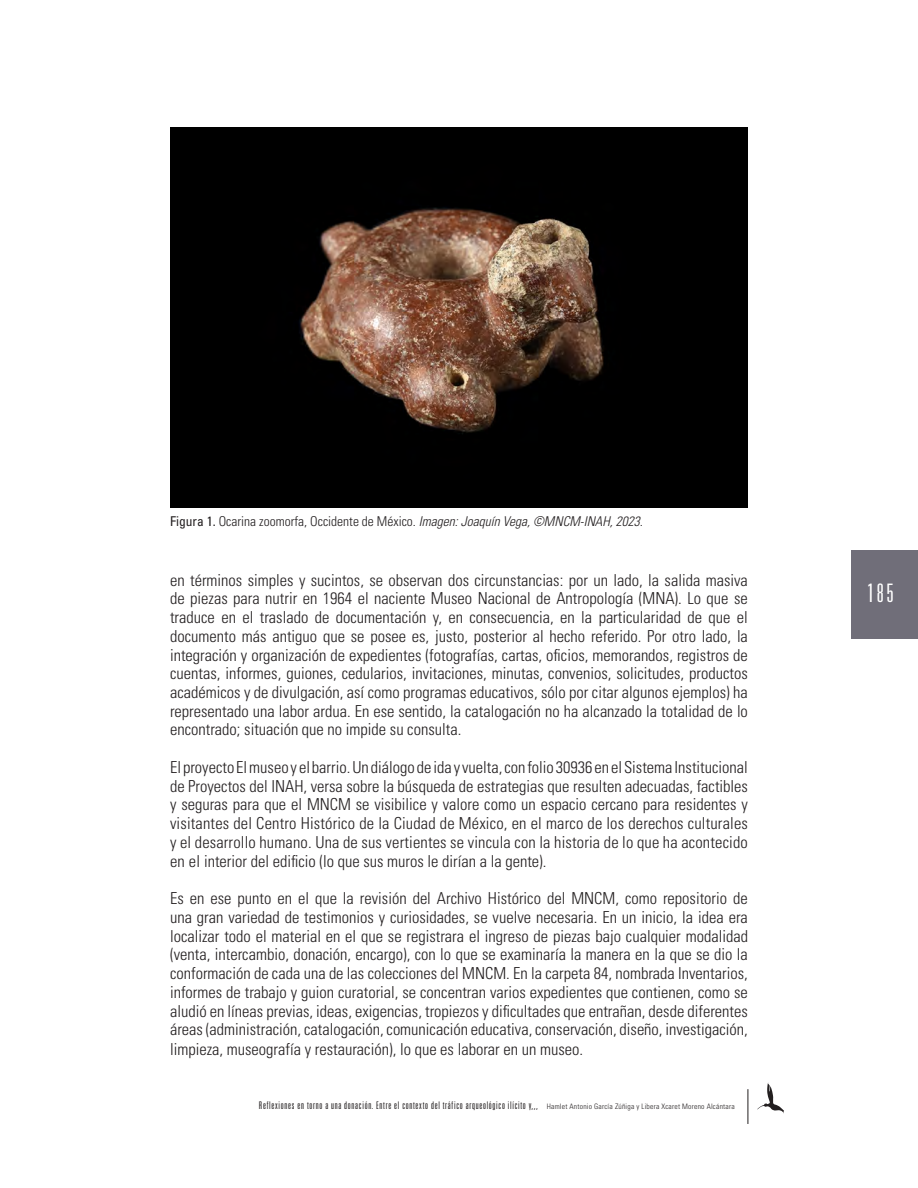
<style>
.page{position:relative;width:918px;height:1188px;background:#fff}
.page>*{position:absolute;margin:0;border:0;box-sizing:border-box;transform-origin:0 0}
.t1{font:300 ultra-condensed 25.5px "Univers LT Std";color:#fff}
.t2{font:300 condensed 16.5px/18.8px "Univers LT Std";color:#231f20;text-align:justify}
.t3{font:italic 300 condensed 13.5px "Univers LT Std";color:#231f20}
.t4{font:300 ultra-condensed 10.5px "Univers LT Std";letter-spacing:.07em;color:#231f20}
.s1{font-weight:400;font-style:normal}
.s2{font-style:normal}
.s3{font-stretch:condensed;font-size:7.5px}
</style>
<div class="page">
<hr style="left:748px;top:1089px;width:1px;height:35px;background:#231f20">
<div style="left:851px;top:550px;width:67px;height:88px;background:#706e79"></div>
<svg style="left:757px;top:1082px;width:27px;height:32px"></svg>
<img style="left:170px;top:128px;width:578px;height:380px">
<p class="t3" style="left:170px;top:513px;width:474px"><span class="s1">Figura 1.</span> <span class="s2">Ocarina zoomorfa, Occidente de México.</span> Imagen: Joaquín Vega, ©MNCM-INAH, 2023.</p>
<p class="t2" style="left:170px;top:570px;width:579px">en términos simples y sucintos, se observan dos circunstancias: por un lado, la salida masiva de piezas para nutrir en 1964 el naciente Museo Nacional de Antropología (MNA). Lo que se traduce en el traslado de documentación y, en consecuencia, en la particularidad de que el documento más antiguo que se posee es, justo, posterior al hecho referido. Por otro lado, la integración y organización de expedientes (fotografías, cartas, oficios, memorandos, registros de cuentas, informes, guiones, cedularios, invitaciones, minutas, convenios, solicitudes, productos académicos y de divulgación, así como programas educativos, sólo por citar algunos ejemplos) ha representado una labor ardua. En ese sentido, la catalogación no ha alcanzado la totalidad de lo encontrado; situación que no impide su consulta.</p>
<p class="t2" style="left:170px;top:758px;width:579px">El proyecto El museo y el barrio. Un diálogo de ida y vuelta, con folio 30936 en el Sistema Institucional de Proyectos del INAH, versa sobre la búsqueda de estrategias que resulten adecuadas, factibles y seguras para que el MNCM se visibilice y valore como un espacio cercano para residentes y visitantes del Centro Histórico de la Ciudad de México, en el marco de los derechos culturales y el desarrollo humano. Una de sus vertientes se vincula con la historia de lo que ha acontecido en el interior del edificio (lo que sus muros le dirían a la gente).</p>
<p class="t2" style="left:170px;top:889px;width:579px">Es en ese punto en el que la revisión del Archivo Histórico del MNCM, como repositorio de una gran variedad de testimonios y curiosidades, se vuelve necesaria. En un inicio, la idea era localizar todo el material en el que se registrara el ingreso de piezas bajo cualquier modalidad (venta, intercambio, donación, encargo), con lo que se examinaría la manera en la que se dio la conformación de cada una de las colecciones del MNCM. En la carpeta 84, nombrada Inventarios, informes de trabajo y guion curatorial, se concentran varios expedientes que contienen, como se aludió en líneas previas, ideas, exigencias, tropiezos y dificultades que entrañan, desde diferentes áreas (administración, catalogación, comunicación educativa, conservación, diseño, investigación, limpieza, museografía y restauración), lo que es laborar en un museo.</p>
<p class="t4" style="left:259px;top:1100px;width:477px">Reflexiones en torno a una donación. Entre el contexto del tráfico arqueológico ilícito y,,, <span class="s3">Hamlet Antonio García Zúñiga y Libera Xcaret Moreno Alcántara</span></p>
<h1 class="t1" style="left:867px;top:579px;width:28px">185</h1>
</div>
